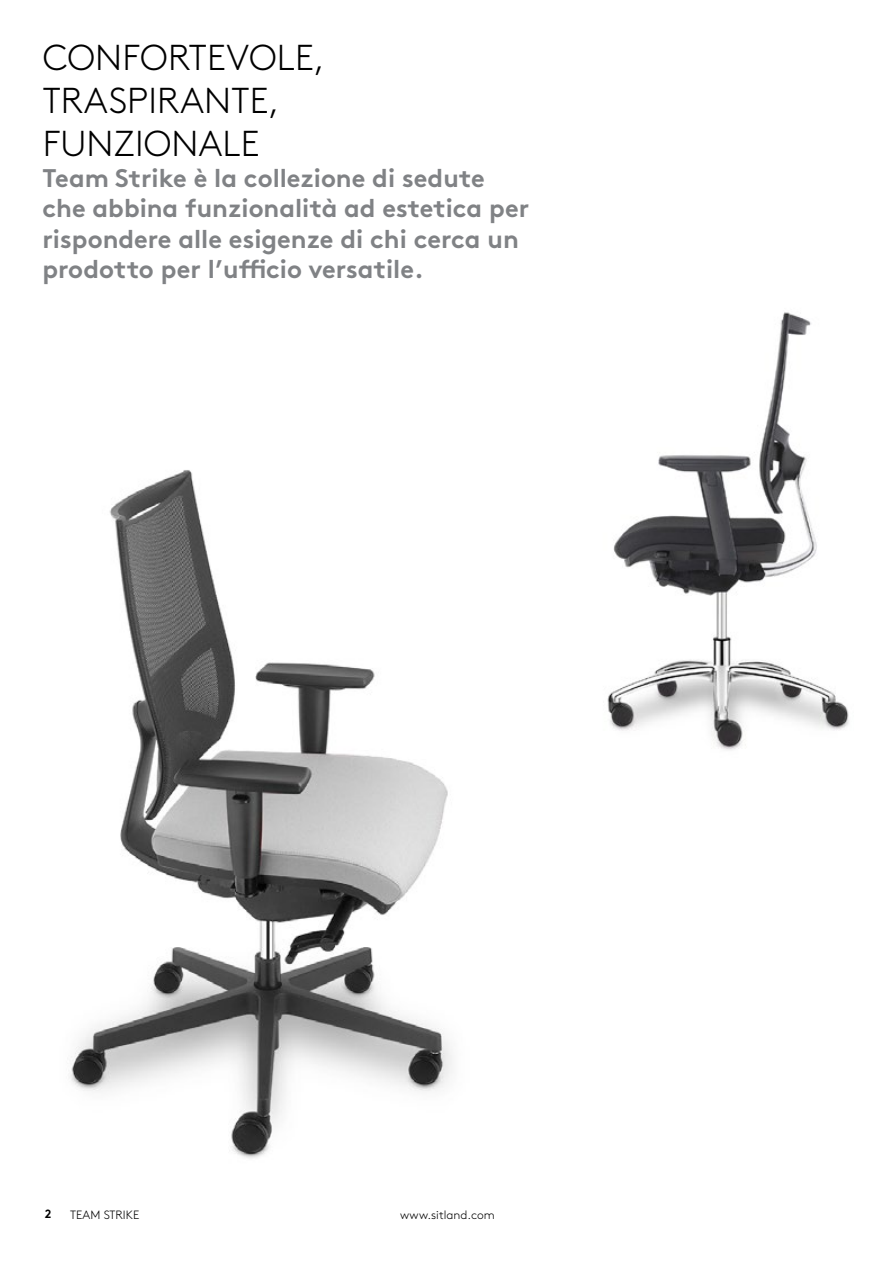
<style>
.page{position:relative;width:893px;height:1263px;background:#fff}
.page>*{position:absolute;margin:0;border:0;box-sizing:border-box;transform-origin:0 0}
.t1{font:300 36px/43.2px "Brown";letter-spacing:.005em;color:#000}
.t2{font:25.5px/30.6px "Brown Bold Alt";color:#808285}
.t3{font:300 12px "Brown";color:#000}
.t4{font:12px "Brown Bold Alt";color:#000}
</style>
<div class="page">
<img style="left:70px;top:470px;width:382px;height:689px">
<img style="left:607px;top:312px;width:242px;height:438px">
<h1 class="t1" style="left:43px;top:33px;width:283px">CONFORTEVOLE,<br>TRASPIRANTE,<br>FUNZIONALE</h1>
<p class="t2" style="left:43px;top:160px;width:488px">Team Strike è la collezione di sedute che abbina funzionalità ad estetica per rispondere alle esigenze di chi cerca un prodotto per l’ufficio versatile.</p>
<p class="t4" style="left:45px;top:1204px;width:8px">2</p>
<p class="t3" style="left:70px;top:1206px;width:71px">TEAM STRIKE</p>
<p class="t3" style="left:400px;top:1206px;width:96px">www.sitland.com</p>
</div>
